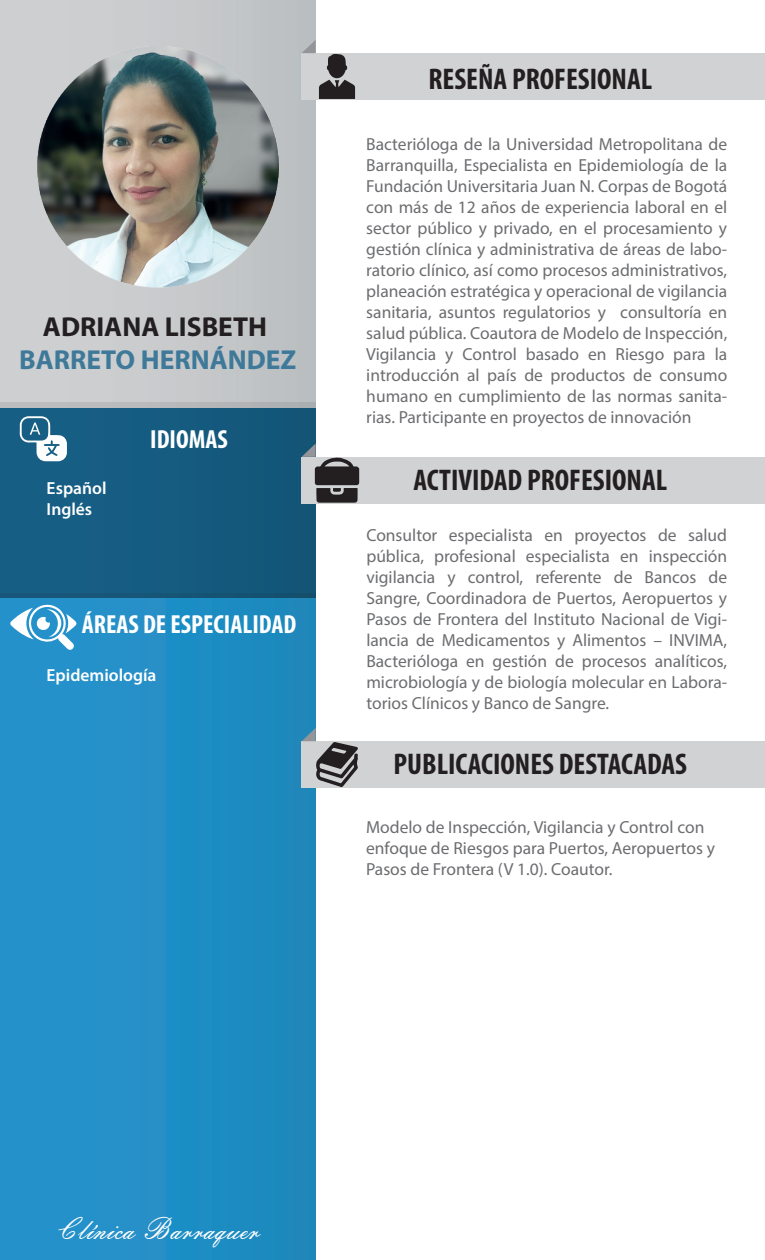
<style>
.page{position:relative;width:765px;height:1260px;background:#fff}
.page>*{position:absolute;margin:0;border:0;box-sizing:border-box;transform-origin:0 0}
.t1{font:30.12px "Embassy BT";color:#fff}
.t2{font:700 condensed 30px "Myriad Pro";color:#231f20}
.t3{font:700 27.5px "Myriad Pro";color:#3e7999}
.t4{font:700 27.5px "Myriad Pro";color:#231f20}
.t5{font:700 condensed 26.25px "Myriad Pro";color:#fff}
.t6{font:17.5px/21px "Myriad Pro";color:#6c6d70;text-align:justify}
.t7{font:600 17.5px/21px "Myriad Pro";color:#fff}
</style>
<div class="page">
<div style="left:0;top:0;width:316px;height:408px;background:linear-gradient(to right,#d2d2d4,#bcc0c2)"></div>
<div style="left:0;top:402px;width:316px;height:191px;background:#b8babc"></div>
<div style="left:0;top:408px;width:316px;height:191px;background:#165b81"></div>
<div style="left:0;top:593px;width:316px;height:190px;background:linear-gradient(to right,#19597e,#14506e)"></div>
<div style="left:0;top:599px;width:316px;height:661px;background:linear-gradient(to right,#2793ce,#1b88bc)"></div>
<div style="left:302px;top:53px;width:463px;height:47px;background:#d1d2d4"></div>
<div style="left:302px;top:457px;width:463px;height:46px;background:#d1d2d4"></div>
<div style="left:302px;top:741px;width:463px;height:47px;background:#d1d2d4"></div>
<svg style="left:302px;top:40px;width:53px;height:59px"></svg>
<svg style="left:302px;top:443px;width:57px;height:60px"></svg>
<svg style="left:302px;top:728px;width:56px;height:59px"></svg>
<svg style="left:19px;top:416px;width:48px;height:45px"></svg>
<svg style="left:10px;top:603px;width:67px;height:47px"></svg>
<img style="left:37px;top:46px;width:241px;height:242px">
<h3 class="t4" style="left:43px;top:309px;width:226px">ADRIANA LISBETH</h3>
<h3 class="t3" style="left:19px;top:342px;width:279px">BARRETO HERNÁNDEZ</h3>
<p class="t7" style="left:47px;top:478px;width:61px">Español<br>Inglés</p>
<h3 class="t5" style="left:150px;top:423px;width:79px">IDIOMAS</h3>
<h3 class="t5" style="left:82px;top:608px;width:216px">ÁREAS DE ESPECIALIDAD</h3>
<p class="t7" style="left:47px;top:664px;width:111px">Epidemiología</p>
<h2 class="t2" style="left:428px;top:61px;width:225px">RESEÑA PROFESIONAL</h2>
<p class="t6" style="left:366px;top:134px;width:362px">Bacterióloga de la Universidad Metropolitana de Barranquilla, Especialista en Epidemiología de la Fundación Universitaria Juan N. Corpas de Bogotá con más de 12 años de experiencia laboral en el sector público y privado, en el procesamiento y gestión clínica y administrativa de áreas de labo&shy;ratorio clínico, así como procesos administrativos, planeación estratégica y operacional de vigilancia sanitaria, asuntos regulatorios y consultoría en salud pública. Coautora de Modelo de Inspección, Vigilancia y Control basado en Riesgo para la introducción al país de productos de consumo humano en cumplimiento de las normas sanita&shy;rias. Participante en proyectos de innovación</p>
<h2 class="t2" style="left:413px;top:461px;width:255px">ACTIVIDAD PROFESIONAL</h2>
<p class="t6" style="left:366px;top:525px;width:362px">Consultor especialista en proyectos de salud pública, profesional especialista en inspección vigilancia y control, referente de Bancos de Sangre, Coordinadora de Puertos, Aeropuertos y Pasos de Frontera del Instituto Nacional de Vigi&shy;lancia de Medicamentos y Alimentos – INVIMA, Bacterióloga en gestión de procesos analíticos, microbiología y de biología molecular en Labora&shy;torios Clínicos y Banco de Sangre.</p>
<h2 class="t2" style="left:394px;top:745px;width:295px">PUBLICACIONES DESTACADAS</h2>
<p class="t6" style="left:366px;top:816px;width:350px;text-align:left">Modelo de Inspección, Vigilancia y Control con enfoque de Riesgos para Puertos, Aeropuertos y<br>Pasos de Frontera (V 1.0). Coautor.</p>
<h1 class="t1" style="left:56px;top:1211px;width:204px">Clínica Barraquer</h1>
</div>
